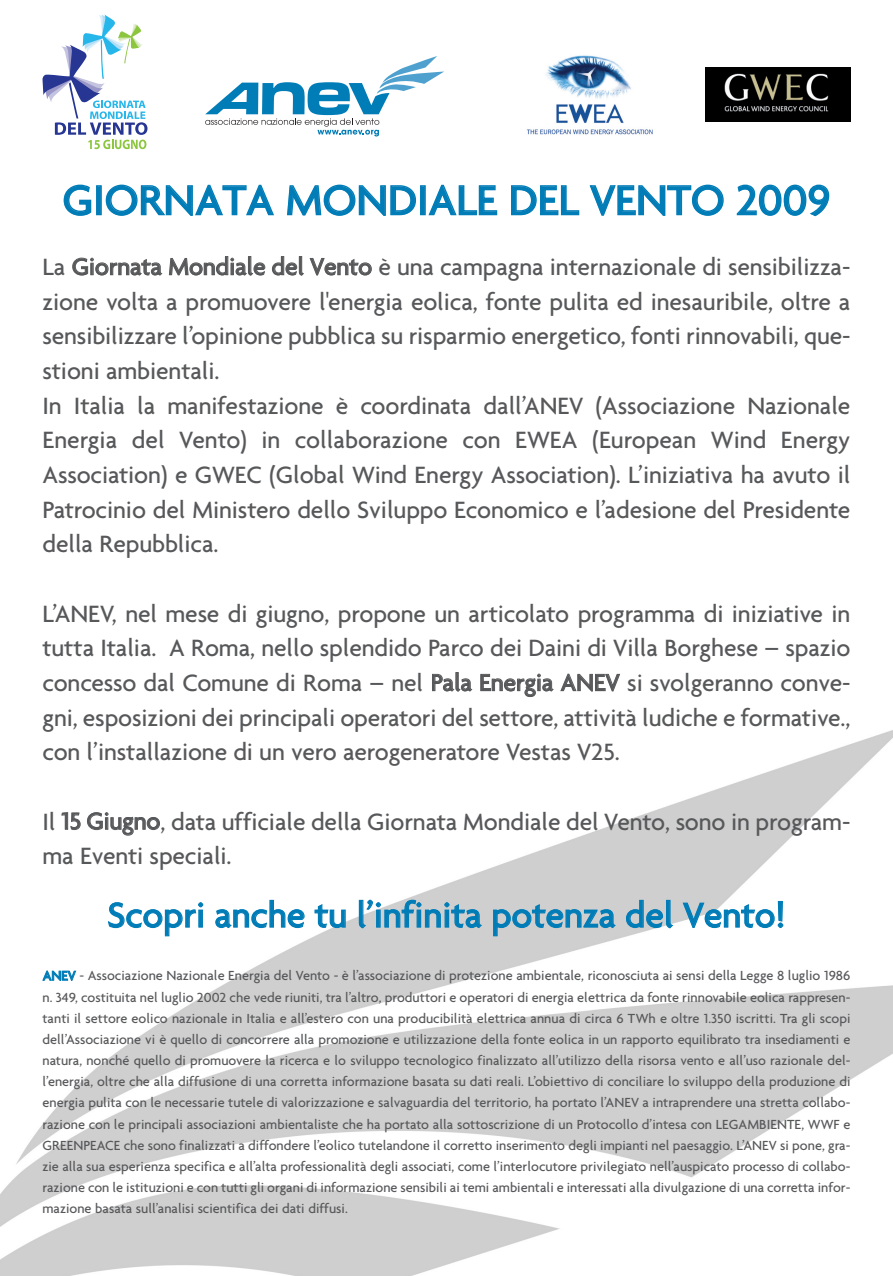
<style>
.page{position:relative;width:893px;height:1276px;background:#fff}
.page>*{position:absolute;margin:0;border:0;box-sizing:border-box;transform-origin:0 0}
.t1{font:500 45px "Agenda";color:#007cb7}
.t2{font:500 37.5px "Agenda";color:#007cb7}
.t3{font:500 25.5px/34.7px "Agenda";letter-spacing:-.005em;color:#57585a}
.t4{font:500 14.25px/21.1px "Agenda";color:#57585a;text-align:justify}
.s1{color:#007cb7}
</style>
<div class="page">
<img style="left:0;top:730px;width:893px;height:546px">
<svg style="left:205px;top:56px;width:239px;height:80px"></svg>
<svg style="left:43px;top:14px;width:104px;height:135px"></svg>
<img style="left:527px;top:55px;width:126px;height:80px">
<img style="left:705px;top:67px;width:145px;height:54px">
<h1 class="t1" style="left:63px;top:182px;width:769px">GIORNATA MONDIALE DEL VENTO 2009</h1>
<p class="t3" style="left:43px;top:252px;width:809px">La Giornata Mondiale del Vento è una campagna internazionale di sensibilizza&shy;zione volta a promuovere l'energia eolica, fonte pulita ed inesauribile, oltre a sensibilizzare l’opinione pubblica su risparmio energetico, fonti rinnovabili, que&shy;stioni ambientali.<br>In Italia la manifestazione è coordinata dall’ANEV (Associazione Nazionale Energia del Vento) in collaborazione con EWEA (European Wind Energy Association) e GWEC (Global Wind Energy Association). L’iniziativa ha avuto il Patrocinio del Ministero dello Sviluppo Economico e l’adesione del Presidente della Repubblica.</p>
<p class="t3" style="left:43px;top:598px;width:809px;text-align:justify">L’ANEV, nel mese di giugno, propone un articolato programma di iniziative in tutta Italia. A Roma, nello splendido Parco dei Daini di Villa Borghese – spazio concesso dal Comune di Roma – nel Pala Energia ANEV si svolgeranno conve&shy;gni, esposizioni dei principali operatori del settore, attività ludiche e formative., con l’installazione di un vero aerogeneratore Vestas V25.</p>
<h3 class="t3" style="left:43px;top:806px;width:809px">Il 15 Giugno, data ufficiale della Giornata Mondiale del Vento, sono in program&shy;ma Eventi speciali.</h3>
<h2 class="t2" style="left:108px;top:900px;width:679px">Scopri anche tu l’infinita potenza del Vento!</h2>
<p class="t4" style="left:43px;top:966px;width:809px"><span class="s1">ANEV</span> - Associazione Nazionale Energia del Vento - è l’associazione di protezione ambientale, riconosciuta ai sensi della Legge 8 luglio 1986 n. 349, costituita nel luglio 2002 che vede riuniti, tra l’altro, produttori e operatori di energia elettrica da fonte rinnovabile eolica rappresen&shy;tanti il settore eolico nazionale in Italia e all’estero con una producibilità elettrica annua di circa 6 TWh e oltre 1.350 iscritti. Tra gli scopi dell’Associazione vi è quello di concorrere alla promozione e utilizzazione della fonte eolica in un rapporto equilibrato tra insediamenti e natura, nonché quello di promuovere la ricerca e lo sviluppo tecnologico finalizzato all’utilizzo della risorsa vento e all’uso razionale del&shy;l’energia, oltre che alla diffusione di una corretta informazione basata su dati reali. L’obiettivo di conciliare lo sviluppo della produzione di energia pulita con le necessarie tutele di valorizzazione e salvaguardia del territorio, ha portato l’ANEV a intraprendere una stretta collabo&shy;razione con le principali associazioni ambientaliste che ha portato alla sottoscrizione di un Protocollo d’intesa con LEGAMBIENTE, WWF e GREENPEACE che sono finalizzati a diffondere l’eolico tutelandone il corretto inserimento degli impianti nel paesaggio. L’ANEV si pone, gra&shy;zie alla sua esperienza specifica e all’alta professionalità degli associati, come l’interlocutore privilegiato nell’auspicato processo di collabo&shy;razione con le istituzioni e con tutti gli organi di informazione sensibili ai temi ambientali e interessati alla divulgazione di una corretta infor&shy;mazione basata sull’analisi scientifica dei dati diffusi.</p>
</div>
